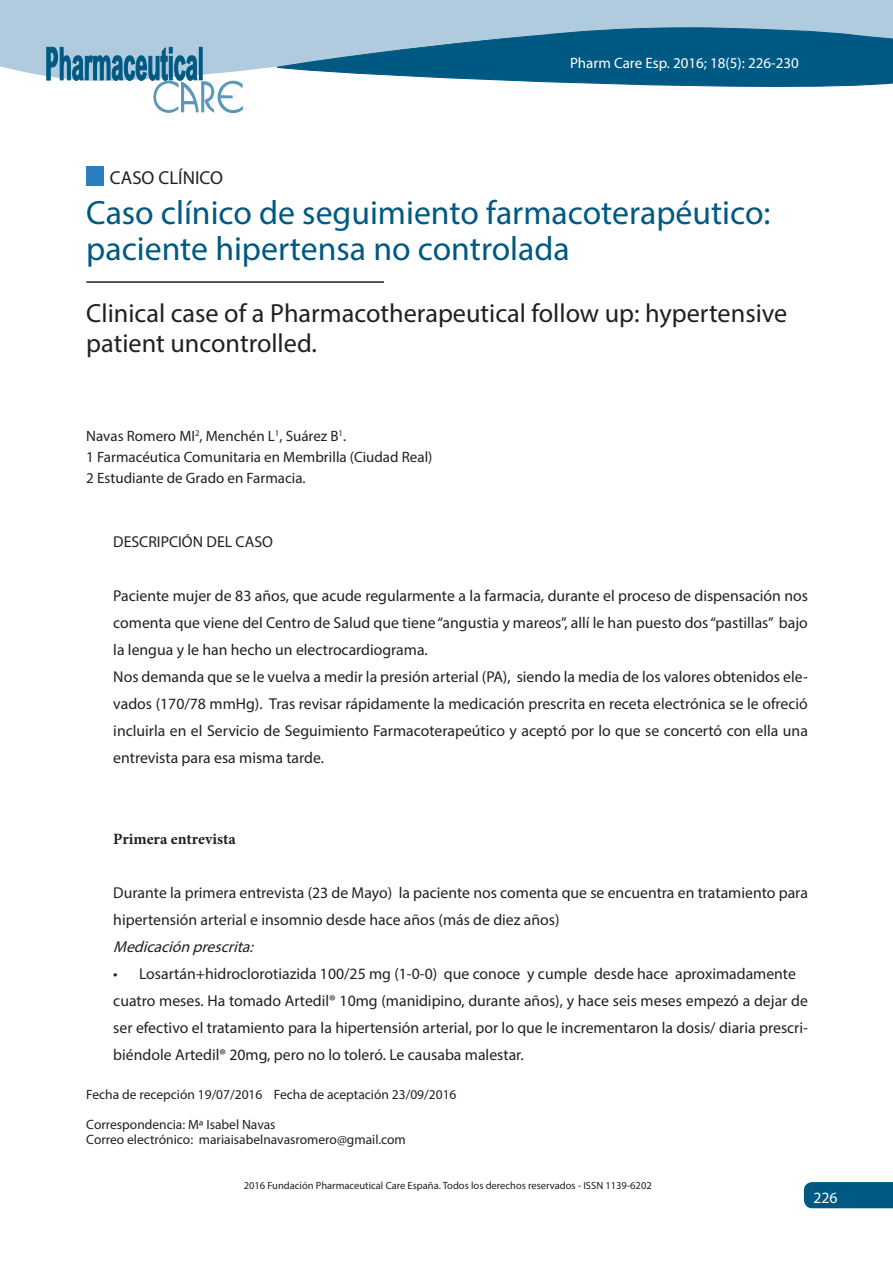
<style>
.page{position:relative;width:893px;height:1263px;background:#fff}
.page>*{position:absolute;margin:0;border:0;box-sizing:border-box;transform-origin:0 0}
.t1{font:33.75px/36px "Myriad Pro";color:#005983}
.t2{font:26.25px/30px "Myriad Pro";color:#231f20}
.t3{font:18.75px "Myriad Pro";color:#231f20}
.Estilo_de_párrafo_1{font:15.75px/27px "Myriad Pro";color:#231f20;text-align:justify}
.Estilo_de_párrafo_1-2{font:italic 15.75px "Myriad Pro";color:#231f20}
.Estilo_de_párrafo_1-3{font:700 15.75px "Minion Pro";color:#231f20}
.Numeracion_pagina{font:15.75px "Myriad Pro";color:#fff}
.t4{font:15px/21px "Myriad Pro";color:#231f20}
.t5{font:15px "Myriad Pro";color:#fff}
.t6{font:13.5px/15px "Myriad Pro";color:#231f20}
.t7{font:10.5px "Myriad Pro";color:#231f20}
</style>
<div class="page">
<div style="left:804px;top:1182px;width:89px;height:26px;background:#005983"></div>
<hr style="left:86px;top:281px;width:298px;height:2px;background:#231f20">
<div style="left:0;top:0;width:893px;height:76px;background:#b0cbde"></div>
<svg style="left:276px;top:26px;width:617px;height:61px;background:#3b7fa1"></svg>
<svg style="left:46px;top:47px;width:197px;height:66px"></svg>
<div style="left:86px;top:167px;width:18px;height:19px;background:#2a7fc3"></div>
<p class="t3" style="left:110px;top:166px;width:114px">CASO CLÍNICO</p>
<p class="t5" style="left:570px;top:54px;width:230px">Pharm Care Esp. 2016; 18(5): 226-230</p>
<h1 class="t1" style="left:86px;top:194px;width:686px">Caso clínico de seguimiento farmacoterapéutico: paciente hipertensa no controlada</h1>
<h2 class="t2" style="left:86px;top:297px;width:703px">Clinical case of a Pharmacotherapeutical follow up: hypertensive patient uncontrolled.</h2>
<p class="t4" style="left:86px;top:425px;width:348px">Navas Romero MI<sup>2</sup>, Menchén L<sup>1</sup>, Suárez B<sup>1</sup>.<br>1 Farmacéutica Comunitaria en Membrilla (Ciudad Real)<br>2 Estudiante de Grado en Farmacia.</p>
<p class="Estilo_de_párrafo_1" style="left:113px;top:528px;width:161px">DESCRIPCIÓN DEL CASO</p>
<p class="Estilo_de_párrafo_1" style="left:113px;top:582px;width:696px">Paciente mujer de 83 años, que acude regularmente a la farmacia, durante el proceso de dispensación nos comenta que viene del Centro de Salud que tiene “angustia y mareos”, allí le han puesto dos “pastillas” bajo la lengua y le han hecho un electrocardiograma.</p>
<p class="Estilo_de_párrafo_1" style="left:113px;top:663px;width:696px">Nos demanda que se le vuelva a medir la presión arterial (PA), siendo la media de los valores obtenidos ele&shy;vados (170/78 mmHg). Tras revisar rápidamente la medicación prescrita en receta electrónica se le ofreció incluirla en el Servicio de Seguimiento Farmacoterapeútico y aceptó por lo que se concertó con ella una entrevista para esa misma tarde.</p>
<p class="Estilo_de_párrafo_1-3" style="left:113px;top:828px;width:124px">Primera entrevista</p>
<p class="Estilo_de_párrafo_1" style="left:113px;top:879px;width:696px">Durante la primera entrevista (23 de Mayo) la paciente nos comenta que se encuentra en tratamiento para hipertensión arterial e insomnio desde hace años (más de diez años)</p>
<p class="Estilo_de_párrafo_1-2" style="left:113px;top:937px;width:146px">Medicaciónprescrita:</p>
<p class="Estilo_de_párrafo_1" style="left:113px;top:960px;width:684px">• Losartán+hidroclorotiazida 100/25 mg (1-0-0) que conoce y cumple desde hace aproximadamente</p>
<p class="Estilo_de_párrafo_1" style="left:113px;top:987px;width:696px">cuatro meses. Ha tomado Artedil® 10mg (manidipino, durante años), y hace seis meses empezó a dejar de ser efectivo el tratamiento para la hipertensión arterial, por lo que le incrementaron la dosis/ diaria prescri&shy;biéndole Artedil® 20mg, pero no lo toleró. Le causaba malestar.</p>
<p class="t6" style="left:86px;top:1087px;width:372px">Fecha de recepción 19/07/2016 Fecha de aceptación 23/09/2016</p>
<p class="t6" style="left:86px;top:1117px;width:321px">Correspondencia: Mª Isabel Navas<br>Correo electrónico: mariaisabelnavasromero@gmail.com</p>
<p class="t7" style="left:244px;top:1179px;width:409px">2016 Fundación Pharmaceutical Care España. Todos los derechos reservados - ISSN 1139-6202</p>
<p class="Numeracion_pagina" style="left:813px;top:1188px;width:26px">226</p>
</div>
